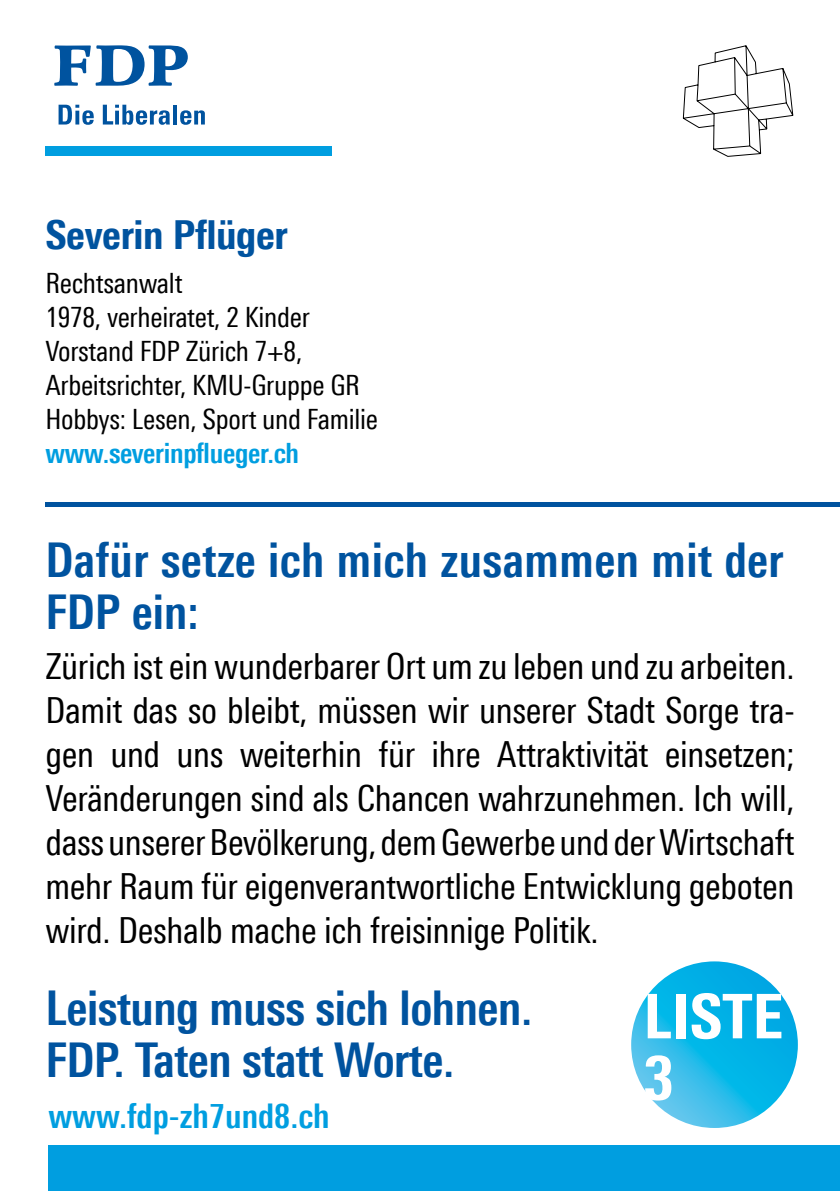
<style>
.page{position:relative;width:840px;height:1191px;background:#fff}
.page>*{position:absolute;margin:0;border:0;box-sizing:border-box;transform-origin:0 0}
.t1{font:800 61.4px/61.4px "Linotype Univers 720 Cn";color:#fff}
.t2{font:700 48px/52px "Linotype Univers 620 Cn";letter-spacing:-.01em;color:#00539f}
.t3{font:700 48px/52px "Linotype Univers 620 Cn";letter-spacing:.01em;color:#00539f}
.t4{font:800 40px "Linotype Univers 720 Cn";letter-spacing:-.01em;color:#00539f}
.t5{font:36px/44px "Linotype Univers 420 Cn";letter-spacing:-.01em;color:#000;text-align:justify}
.t6{font:700 34px "Linotype Univers 620 Cn";color:#009ee0}
.t7{font:28px/34px "Linotype Univers 420 Cn";letter-spacing:-.01em;color:#000}
.t8{font:700 28px "Linotype Univers 620 Cn";letter-spacing:-.01em;color:#009ee0}
</style>
<div class="page">
<div style="left:45px;top:502px;width:794px;height:5px;background:#00539f"></div>
<div style="left:45px;top:147px;width:287px;height:9px;background:#009ee0"></div>
<svg style="left:59px;top:105px;width:35px;height:20px"></svg>
<svg style="left:103px;top:105px;width:67px;height:20px"></svg>
<hr style="left:173px;top:105px;width:4px;height:19px;background:#00539f">
<svg style="left:180px;top:110px;width:25px;height:15px"></svg>
<svg style="left:54px;top:45px;width:134px;height:41px"></svg>
<svg style="left:682px;top:45px;width:110px;height:112px"></svg>
<div style="left:48px;top:1145px;width:791px;height:46px;background:#009ee0"></div>
<svg style="left:630px;top:961px;width:167px;height:167px;background:#19b6e8"></svg>
<p class="t4" style="left:45px;top:210px;width:243px">Severin Pflüger</p>
<p class="t7" style="left:45px;top:266px;width:334px">Rechtsanwalt<br>1978, verheiratet, 2 Kinder<br>Vorstand FDP Zürich 7+8,<br>Arbeitsrichter, KMU-Gruppe GR<br>Hobbys: Lesen, Sport und Familie</p>
<p class="t8" style="left:45px;top:436px;width:255px">www.severinpflueger.ch</p>
<h2 class="t3" style="left:45px;top:533px;width:739px">Dafür setze ich mich zusammen mit der<br>FDP ein:</h2>
<p class="t5" style="left:45px;top:644px;width:750px">Zürich ist ein wunderbarer Ort um zu leben und zu arbeiten.<br>Damit das so bleibt, müssen wir unserer Stadt Sorge tra&shy;gen und uns weiterhin für ihre Attraktivität einsetzen; Veränderungen sind als Chancen wahrzunehmen. Ich will, dass unserer Bevölkerung, dem Gewerbe und der Wirtschaft mehr Raum für eigenverantwortliche Entwicklung geboten wird. Deshalb mache ich freisinnige Politik.</p>
<h2 class="t2" style="left:45px;top:982px;width:488px">Leistung muss sich lohnen.<br>FDP. Taten statt Worte.</h2>
<p class="t6" style="left:48px;top:1095px;width:283px">www.fdp-zh7und8.ch</p>
<h1 class="t1" style="left:643px;top:985px;width:141px">Liste<br>3</h1>
</div>
